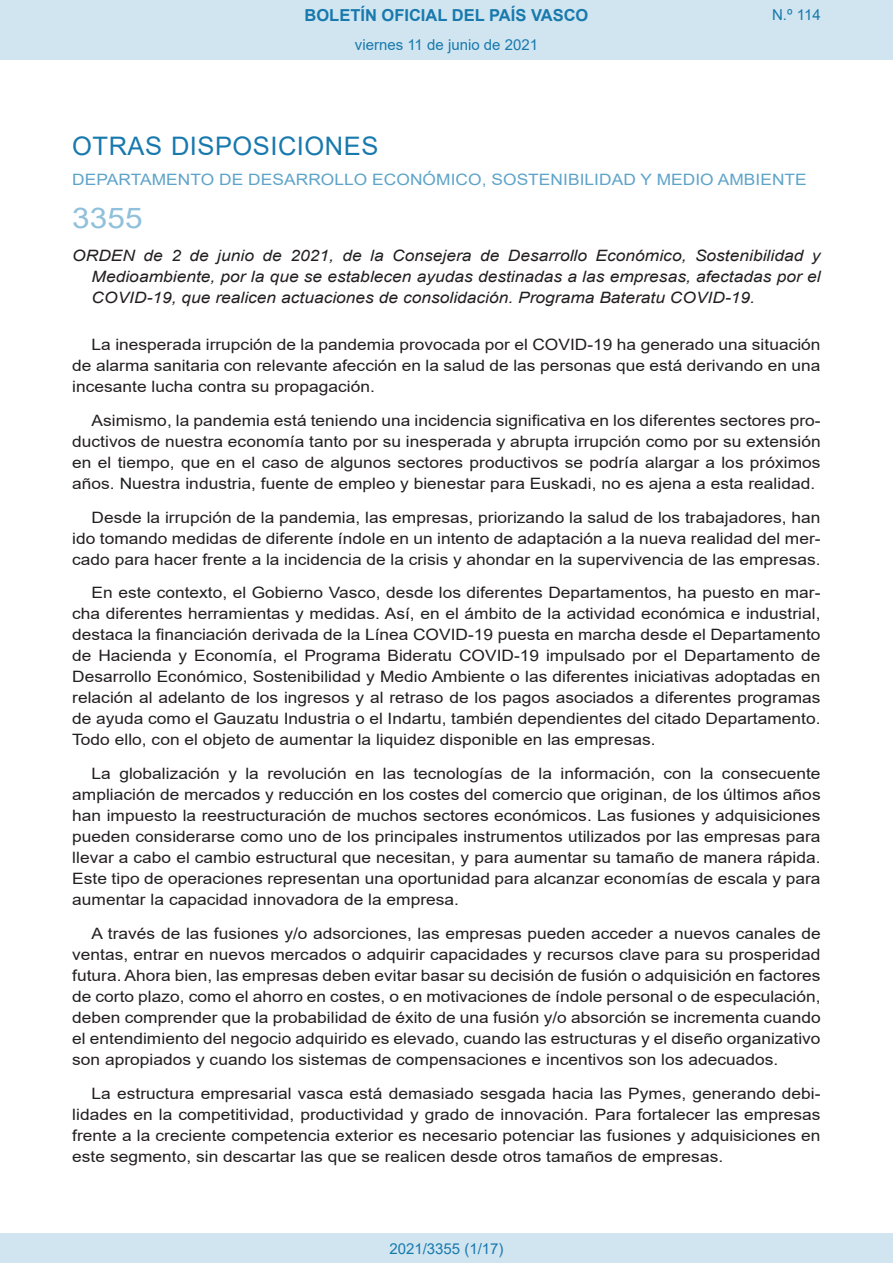
<style>
.page{position:relative;width:893px;height:1263px;background:#fff}
.page>*{position:absolute;margin:0;border:0;box-sizing:border-box;transform-origin:0 0}
.BOPVOrden{font:28.5px "Arial";color:#90c0db;scale:1.11 1}
.BOPVSeccion{font:25.5px "Arial";letter-spacing:.02em;color:#1879ad}
.t1{font:700 16.5px "Arial";color:#1879ad}
.BOPVDetalle{font:15.6px/21px "Arial";color:#231f20;text-align:justify;scale:1.11 1}
.BOPVTitulo{font:italic 15.6px/21px "Arial";color:#231f20;text-align:justify;scale:1.11 1}
.BOPVOrganismo{font:15.6px "Arial";letter-spacing:.005em;color:#5ea4ca;scale:1.11 1}
.Paginacion_Centro{font:15px "Arial";color:#1879ad}
</style>
<div class="page">
<div style="left:0;top:0;width:893px;height:60px;background:#d0e5f0"></div>
<div style="left:0;top:1233px;width:893px;height:30px;background:#d0e5f0"></div>
<p class="t1" style="left:305px;top:3px;width:285px">BOLETÍN OFICIAL DEL PAÍS VASCO</p>
<p class="Paginacion_Centro" style="left:355px;top:35px;width:185px">viernes 11 de junio de 2021</p>
<p class="Paginacion_Centro" style="left:772px;top:5px;width:50px">N.º 114</p>
<p class="BOPVSeccion" style="left:72px;top:128px;width:308px">OTRAS DISPOSICIONES</p>
<p class="BOPVOrganismo" style="left:72px;top:169px;width:663px">DEPARTAMENTO DE DESARROLLO ECONÓMICO, SOSTENIBILIDAD Y MEDIO AMBIENTE</p>
<p class="BOPVOrden" style="left:72px;top:198px;width:65px">3355</p>
<p class="BOPVTitulo" style="left:92px;top:246px;width:658px;text-indent:-19px">ORDEN de 2 de junio de 2021, de la Consejera de Desarrollo Económico, Sostenibilidad y Medioambiente, por la que se establecen ayudas destinadas a las empresas, afectadas por el COVID-19, que realicen actuaciones de consolidación. Programa Bateratu COVID-19.</p>
<p class="BOPVDetalle" style="left:72px;top:334px;width:676px;text-indent:19px">La inesperada irrupción de la pandemia provocada por el COVID-19 ha generado una situación de alarma sanitaria con relevante afección en la salud de las personas que está derivando en una incesante lucha contra su propagación.</p>
<p class="BOPVDetalle" style="left:72px;top:410px;width:676px;text-indent:19px">Asimismo, la pandemia está teniendo una incidencia significativa en los diferentes sectores pro&shy;ductivos de nuestra economía tanto por su inesperada y abrupta irrupción como por su extensión en el tiempo, que en el caso de algunos sectores productivos se podría alargar a los próximos años. Nuestra industria, fuente de empleo y bienestar para Euskadi, no es ajena a esta realidad.</p>
<p class="BOPVDetalle" style="left:72px;top:506px;width:676px;text-indent:19px">Desde la irrupción de la pandemia, las empresas, priorizando la salud de los trabajadores, han ido tomando medidas de diferente índole en un intento de adaptación a la nueva realidad del mer&shy;cado para hacer frente a la incidencia de la crisis y ahondar en la supervivencia de las empresas.</p>
<p class="BOPVDetalle" style="left:72px;top:582px;width:676px;text-indent:19px">En este contexto, el Gobierno Vasco, desde los diferentes Departamentos, ha puesto en mar&shy;cha diferentes herramientas y medidas. Así, en el ámbito de la actividad económica e industrial, destaca la financiación derivada de la Línea COVID-19 puesta en marcha desde el Departamento de Hacienda y Economía, el Programa Bideratu COVID-19 impulsado por el Departamento de Desarrollo Económico, Sostenibilidad y Medio Ambiente o las diferentes iniciativas adoptadas en relación al adelanto de los ingresos y al retraso de los pagos asociados a diferentes programas de ayuda como el Gauzatu Industria o el Indartu, también dependientes del citado Departamento.<br>Todo ello, con el objeto de aumentar la liquidez disponible en las empresas.</p>
<p class="BOPVDetalle" style="left:72px;top:763px;width:676px;text-indent:19px">La globalización y la revolución en las tecnologías de la información, con la consecuente ampliación de mercados y reducción en los costes del comercio que originan, de los últimos años han impuesto la reestructuración de muchos sectores económicos. Las fusiones y adquisiciones pueden considerarse como uno de los principales instrumentos utilizados por las empresas para llevar a cabo el cambio estructural que necesitan, y para aumentar su tamaño de manera rápida.<br>Este tipo de operaciones representan una oportunidad para alcanzar economías de escala y para aumentar la capacidad innovadora de la empresa.</p>
<p class="BOPVDetalle" style="left:72px;top:923px;width:676px;text-indent:19px">A través de las fusiones y/o adsorciones, las empresas pueden acceder a nuevos canales de ventas, entrar en nuevos mercados o adquirir capacidades y recursos clave para su prosperidad futura. Ahora bien, las empresas deben evitar basar su decisión de fusión o adquisición en factores de corto plazo, como el ahorro en costes, o en motivaciones de índole personal o de especulación, deben comprender que la probabilidad de éxito de una fusión y/o absorción se incrementa cuando el entendimiento del negocio adquirido es elevado, cuando las estructuras y el diseño organizativo son apropiados y cuando los sistemas de compensaciones e incentivos son los adecuados.</p>
<p class="BOPVDetalle" style="left:72px;top:1082px;width:676px;text-indent:19px">La estructura empresarial vasca está demasiado sesgada hacia las Pymes, generando debi&shy;lidades en la competitividad, productividad y grado de innovación. Para fortalecer las empresas frente a la creciente competencia exterior es necesario potenciar las fusiones y adquisiciones en este segmento, sin descartar las que se realicen desde otros tamaños de empresas.</p>
<p class="Paginacion_Centro" style="left:389px;top:1238px;width:116px">2021/3355 (1/17)</p>
</div>
